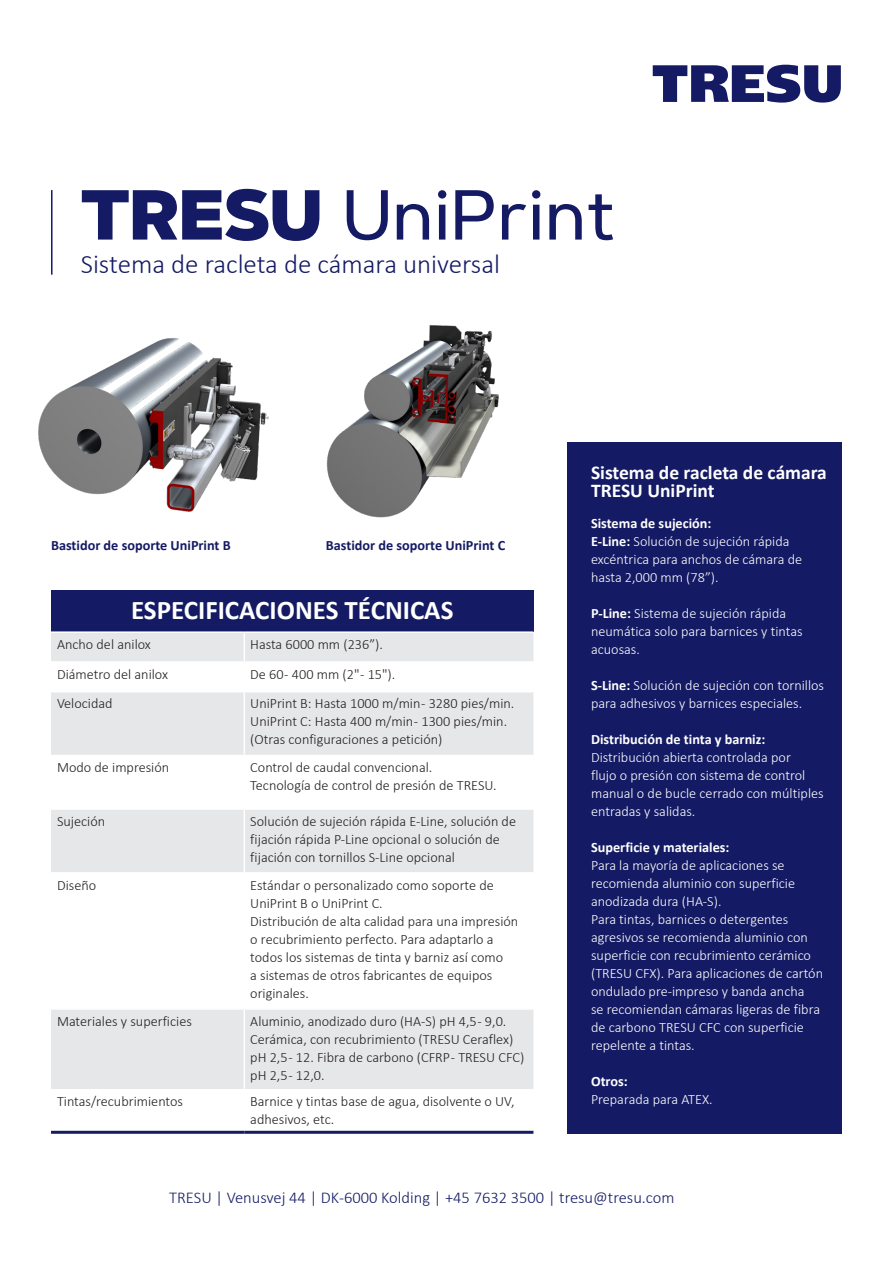
<style>
.page{position:relative;width:893px;height:1263px;background:#fff}
.page>*{position:absolute;margin:0;border:0;box-sizing:border-box;transform-origin:0 0}
.t1{font:500 70.5px "Artegra Sans";color:#141b64}
.t2{font:300 27px "Calibri";color:#141b64}
.TRESU_BRØD_9_5_SORT{font:700 27px "Calibri";color:#fff}
.TRESU_BRØD_9_5_SORT-2{font:700 19.5px/18px "Calibri";color:#fff}
.t3{font:300 16.5px "Calibri";color:#141b64}
.TRESU_BRØD_9_5_SORT-3{font:300 14.25px/18px "Calibri";color:#231f20}
.TRESU_BRØD_9_5_SORT-4{font:300 14.25px/18px "Calibri";color:#fff}
.TRESU_BRØD_9_5_SORT-5{font:700 14.25px "Calibri";color:#fff}
.TRESU_BRØD_9_5_SORT-6{font:700 14.25px "Calibri";color:#141b64}
.s1{font-weight:900}
.s2{font-weight:700}
</style>
<div class="page">
<div style="left:567px;top:442px;width:275px;height:692px;background:#141b64"></div>
<div style="left:51px;top:591px;width:482px;height:41px;background:#141b64"></div>
<div style="left:51px;top:633px;width:482px;height:28px;background:#e6e7e9"></div>
<svg style="left:51px;top:692px;width:482px;height:439px"></svg>
<hr style="left:51px;top:631px;width:193px;height:2px;background:#fff">
<hr style="left:244px;top:631px;width:289px;height:2px;background:#fff">
<svg style="left:244px;top:633px;width:1px;height:28px"></svg>
<hr style="left:244px;top:692px;width:1px;height:63px;background:#fff">
<hr style="left:51px;top:755px;width:193px;height:1px;background:#fff">
<hr style="left:244px;top:755px;width:289px;height:1px;background:#fff">
<hr style="left:244px;top:756px;width:1px;height:52px;background:#fff">
<hr style="left:51px;top:808px;width:193px;height:2px;background:#fff">
<hr style="left:244px;top:808px;width:289px;height:2px;background:#fff">
<hr style="left:244px;top:810px;width:1px;height:62px;background:#fff">
<hr style="left:51px;top:872px;width:193px;height:2px;background:#fff">
<hr style="left:244px;top:872px;width:289px;height:2px;background:#fff">
<hr style="left:244px;top:874px;width:1px;height:134px;background:#fff">
<hr style="left:51px;top:1008px;width:193px;height:2px;background:#fff">
<hr style="left:244px;top:1008px;width:289px;height:2px;background:#fff">
<hr style="left:244px;top:1010px;width:1px;height:79px;background:#fff">
<hr style="left:51px;top:1089px;width:193px;height:1px;background:#fff">
<hr style="left:244px;top:1089px;width:289px;height:1px;background:#fff">
<hr style="left:244px;top:1090px;width:1px;height:41px;background:#fff">
<hr style="left:51px;top:1131px;width:193px;height:3px;background:#141b64">
<hr style="left:244px;top:1131px;width:289px;height:3px;background:#141b64">
<img style="left:38px;top:338px;width:231px;height:174px">
<img style="left:326px;top:325px;width:173px;height:193px">
<svg style="left:653px;top:65px;width:188px;height:38px"></svg>
<hr style="left:51px;top:190px;width:2px;height:85px;background:#141b64">
<p class="t1" style="left:81px;top:166px;width:536px"><span class="s1">TRESU</span> UniPrint</p>
<p class="t2" style="left:81px;top:247px;width:421px">Sistema de racleta de cámara universal</p>
<p class="TRESU_BRØD_9_5_SORT-6" style="left:51px;top:535px;width:181px">Bastidor de soporte UniPrint B</p>
<p class="TRESU_BRØD_9_5_SORT-6" style="left:326px;top:535px;width:181px">Bastidor de soporte UniPrint C</p>
<p class="TRESU_BRØD_9_5_SORT" style="left:131px;top:591px;width:324px">ESPECIFICACIONES TÉCNICAS</p>
<p class="TRESU_BRØD_9_5_SORT-3" style="left:57px;top:635px;width:95px">Ancho del anilox</p>
<p class="TRESU_BRØD_9_5_SORT-3" style="left:250px;top:635px;width:134px">Hasta 6000 mm (236”).</p>
<p class="TRESU_BRØD_9_5_SORT-3" style="left:57px;top:665px;width:113px">Diámetro del anilox</p>
<p class="TRESU_BRØD_9_5_SORT-3" style="left:250px;top:665px;width:146px">De 60 - 400 mm (2" - 15").</p>
<p class="TRESU_BRØD_9_5_SORT-3" style="left:57px;top:694px;width:57px">Velocidad</p>
<p class="TRESU_BRØD_9_5_SORT-3" style="left:250px;top:694px;width:266px">UniPrint B: Hasta 1000 m/min - 3280 pies/min.<br>UniPrint C: Hasta 400 m/min - 1300 pies/min. (Otras configuraciones a petición)</p>
<p class="TRESU_BRØD_9_5_SORT-3" style="left:57px;top:758px;width:114px">Modo de impresión</p>
<p class="TRESU_BRØD_9_5_SORT-3" style="left:250px;top:758px;width:184px">Control de caudal convencional.</p>
<p class="TRESU_BRØD_9_5_SORT-3" style="left:250px;top:776px;width:248px">Tecnología de control de presión de TRESU.</p>
<p class="TRESU_BRØD_9_5_SORT-3" style="left:57px;top:812px;width:50px">Sujeción</p>
<p class="TRESU_BRØD_9_5_SORT-3" style="left:250px;top:812px;width:267px">Solución de sujeción rápida E-Line, solución de fijación rápida P-Line opcional o solución de fijación con tornillos S-Line opcional</p>
<p class="TRESU_BRØD_9_5_SORT-3" style="left:57px;top:876px;width:41px">Diseño</p>
<p class="TRESU_BRØD_9_5_SORT-3" style="left:250px;top:876px;width:245px">Estándar o personalizado como soporte de<br>UniPrint B o UniPrint C.</p>
<p class="TRESU_BRØD_9_5_SORT-3" style="left:250px;top:912px;width:269px">Distribución de alta calidad para una impresión o recubrimiento perfecto. Para adaptarlo a todos los sistemas de tinta y barniz así como<br>a sistemas de otros fabricantes de equipos originales.</p>
<p class="TRESU_BRØD_9_5_SORT-3" style="left:57px;top:1012px;width:136px">Materiales y superficies</p>
<p class="TRESU_BRØD_9_5_SORT-3" style="left:250px;top:1012px;width:275px">Aluminio, anodizado duro (HA-S) pH 4,5 - 9,0.<br>Cerámica, con recubrimiento (TRESU Ceraflex) pH 2,5 - 12. Fibra de carbono (CFRP - TRESU CFC) pH 2,5 - 12,0.</p>
<p class="TRESU_BRØD_9_5_SORT-3" style="left:57px;top:1092px;width:128px">Tintas/recubrimientos</p>
<p class="TRESU_BRØD_9_5_SORT-3" style="left:250px;top:1092px;width:266px">Barnice y tintas base de agua, disolvente o UV, adhesivos, etc.</p>
<p class="TRESU_BRØD_9_5_SORT-2" style="left:591px;top:463px;width:237px">Sistema de racleta de cámara<br>TRESU UniPrint</p>
<p class="TRESU_BRØD_9_5_SORT-5" style="left:591px;top:513px;width:122px">Sistema de sujeción:</p>
<p class="TRESU_BRØD_9_5_SORT-4" style="left:591px;top:532px;width:213px"><span class="s2">E-Line:</span> Solución de sujeción rápida excéntrica para anchos de cámara de hasta 2,000 mm (78”).</p>
<p class="TRESU_BRØD_9_5_SORT-4" style="left:591px;top:604px;width:213px"><span class="s2">P-Line:</span> Sistema de sujeción rápida neumática solo para barnices y tintas acuosas.</p>
<p class="TRESU_BRØD_9_5_SORT-4" style="left:591px;top:676px;width:235px"><span class="s2">S-Line:</span> Solución de sujeción con tornillos para adhesivos y barnices especiales.</p>
<p class="TRESU_BRØD_9_5_SORT-5" style="left:591px;top:729px;width:176px">Distribución de tinta y barniz:</p>
<p class="TRESU_BRØD_9_5_SORT-4" style="left:591px;top:748px;width:234px">Distribución abierta controlada por<br>flujo o presión con sistema de control manual o de bucle cerrado con múltiples entradas y salidas.</p>
<p class="TRESU_BRØD_9_5_SORT-5" style="left:591px;top:837px;width:140px">Superficie y materiales:</p>
<p class="TRESU_BRØD_9_5_SORT-4" style="left:591px;top:856px;width:206px">Para la mayoría de aplicaciones se recomienda aluminio con superficie anodizada dura (HA-S).</p>
<p class="TRESU_BRØD_9_5_SORT-4" style="left:591px;top:910px;width:234px">Para tintas, barnices o detergentes agresivos se recomienda aluminio con superficie con recubrimiento cerámico (TRESU CFX). Para aplicaciones de cartón ondulado pre-impreso y banda ancha<br>se recomiendan cámaras ligeras de fibra de carbono TRESU CFC con superficie repelente a tintas.</p>
<p class="TRESU_BRØD_9_5_SORT-5" style="left:591px;top:1071px;width:38px">Otros:</p>
<p class="TRESU_BRØD_9_5_SORT-4" style="left:591px;top:1090px;width:123px">Preparada para ATEX.</p>
<p class="t3" style="left:169px;top:1188px;width:507px">TRESU | Venusvej 44 | DK-6000 Kolding | +45 7632 3500 | tresu@tresu.com</p>
</div>
